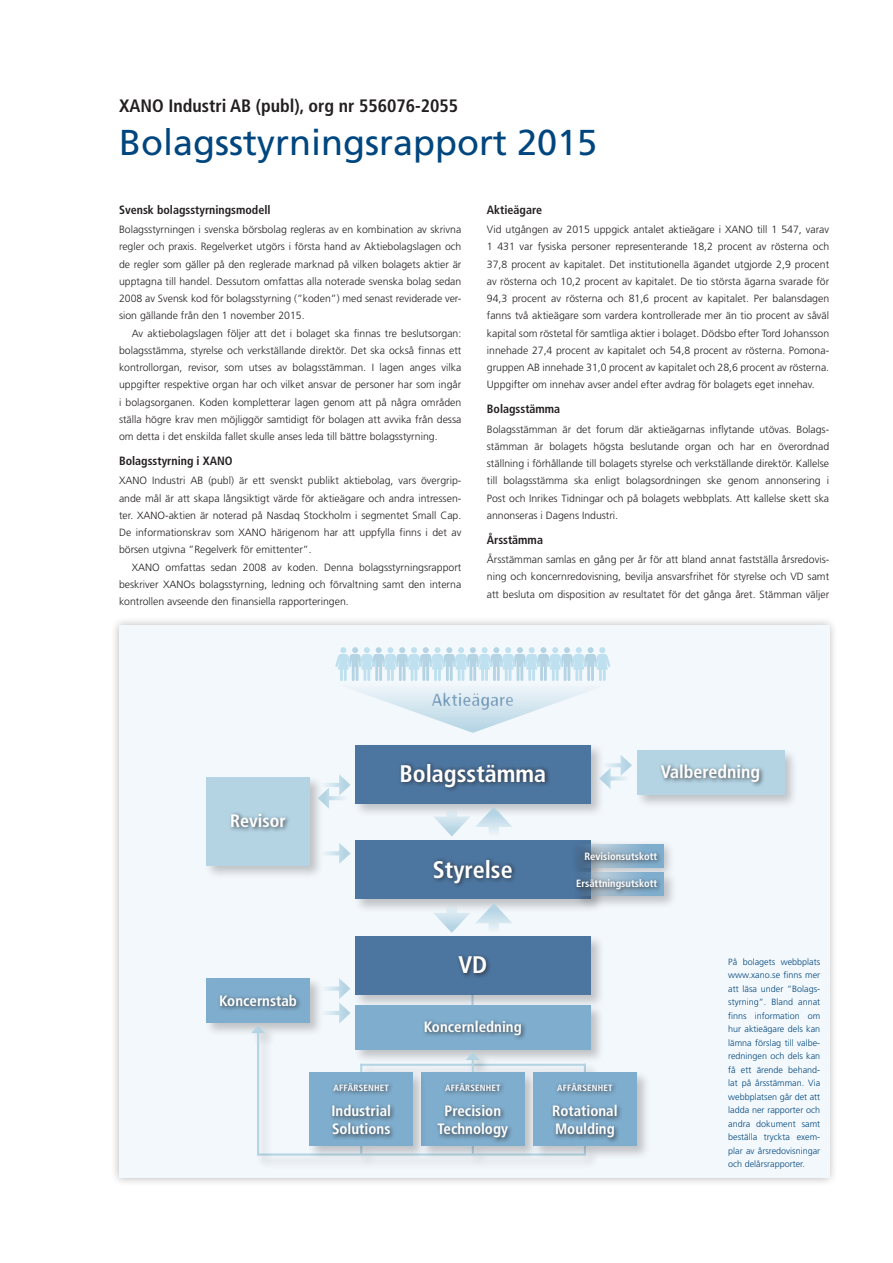
<style>
.page{position:relative;width:893px;height:1263px;background:#fff}
.page>*{position:absolute;margin:0;border:0;box-sizing:border-box;transform-origin:0 0}
.t1{font:36px "Frutiger";color:#00467e}
.t2{font:700 condensed 24px "Frutiger";color:#fff}
.t3{font:700 condensed 18px "Frutiger";color:#231f20}
.t4{font:700 condensed 18px "Frutiger";color:#fff}
.t5{font:700 condensed 18px "Frutiger";color:#00467e}
.t6{font:700 condensed 15px/18px "Frutiger";color:#fff}
.t7{font:700 condensed 12px "Frutiger";color:#231f20}
.t8{font:300 10.5px/17.2px "Frutiger";color:#231f20;text-align:justify}
.t9{font:700 condensed 10.5px "Frutiger";color:#fff}
.t10{font:300 9px/13.5px "Frutiger";color:#00467e;text-align:justify}
.t11{font:700 condensed 9px "Frutiger";letter-spacing:.02em;color:#fff}
</style>
<div class="page">
<div style="left:110px;top:617px;width:729px;height:570px;background:#231f20;opacity:.33"></div>
<div style="left:119px;top:626px;width:710px;height:552px;background:#f3f8fc"></div>
<div style="left:353px;top:838px;width:251px;height:76px;background:#231f20;opacity:.25"></div>
<div style="left:355px;top:840px;width:236px;height:59px;background:#4c759f"></div>
<div style="left:431px;top:856px;width:86px;height:32px;background:#231f20;opacity:.75"></div>
<div style="left:353px;top:742px;width:251px;height:76px;background:#231f20;opacity:.25"></div>
<div style="left:355px;top:745px;width:236px;height:58px;background:#4c759f"></div>
<div style="left:398px;top:761px;width:152px;height:32px;background:#231f20;opacity:.75"></div>
<div style="left:353px;top:934px;width:252px;height:75px;background:#231f20;opacity:.25"></div>
<div style="left:355px;top:936px;width:236px;height:59px;background:#4c759f"></div>
<div style="left:456px;top:953px;width:36px;height:25px;background:#231f20;opacity:.75"></div>
<div style="left:204px;top:775px;width:120px;height:105px;background:#231f20;opacity:.25"></div>
<div style="left:207px;top:777px;width:103px;height:88px;background:#b4d4e4"></div>
<div style="left:229px;top:811px;width:62px;height:22px;background:#231f20;opacity:.75"></div>
<div style="left:635px;top:748px;width:163px;height:60px;background:#231f20;opacity:.25"></div>
<div style="left:637px;top:750px;width:147px;height:44px;background:#b4d4e4"></div>
<div style="left:658px;top:761px;width:107px;height:26px;background:#231f20;opacity:.75"></div>
<div style="left:570px;top:839px;width:105px;height:40px;background:#231f20;opacity:.25"></div>
<svg style="left:575px;top:844px;width:89px;height:24px"></svg>
<div style="left:573px;top:869px;width:105px;height:40px;background:#231f20;opacity:.25"></div>
<svg style="left:575px;top:872px;width:89px;height:23px"></svg>
<div style="left:582px;top:849px;width:80px;height:17px;background:#231f20;opacity:.75"></div>
<svg style="left:603px;top:763px;width:18px;height:4px"></svg>
<svg style="left:621px;top:755px;width:11px;height:20px"></svg>
<svg style="left:335px;top:647px;width:276px;height:86px"></svg>
<div style="left:574px;top:876px;width:88px;height:19px;background:#231f20;opacity:.75"></div>
<svg style="left:610px;top:776px;width:16px;height:4px"></svg>
<svg style="left:599px;top:768px;width:11px;height:21px"></svg>
<svg style="left:321px;top:783px;width:18px;height:4px"></svg>
<svg style="left:339px;top:775px;width:11px;height:20px"></svg>
<svg style="left:329px;top:796px;width:15px;height:4px"></svg>
<svg style="left:318px;top:788px;width:11px;height:21px"></svg>
<svg style="left:321px;top:851px;width:18px;height:4px"></svg>
<svg style="left:339px;top:843px;width:12px;height:21px"></svg>
<div style="left:353px;top:1003px;width:251px;height:61px;background:#231f20;opacity:.25"></div>
<div style="left:355px;top:1006px;width:236px;height:44px;background:#7fadcd"></div>
<div style="left:422px;top:1018px;width:105px;height:23px;background:#231f20;opacity:.75"></div>
<div style="left:204px;top:976px;width:120px;height:61px;background:#231f20;opacity:.25"></div>
<div style="left:207px;top:978px;width:103px;height:44px;background:#7fadcd"></div>
<div style="left:217px;top:991px;width:85px;height:20px;background:#231f20;opacity:.75"></div>
<svg style="left:321px;top:1011px;width:18px;height:4px"></svg>
<svg style="left:321px;top:986px;width:18px;height:5px"></svg>
<svg style="left:339px;top:978px;width:12px;height:45px"></svg>
<svg style="left:433px;top:903px;width:79px;height:30px"></svg>
<svg style="left:433px;top:807px;width:79px;height:29px"></svg>
<div style="left:257px;top:1151px;width:343px;height:19px;background:#ecf1f5"></div>
<hr style="left:258px;top:1153px;width:328px;height:2px;background:#b4d4e4">
<div style="left:250px;top:1024px;width:28px;height:145px;background:#231f20;opacity:.25"></div>
<hr style="left:257px;top:1031px;width:2px;height:124px;background:#b4d4e4">
<svg style="left:251px;top:1025px;width:14px;height:8px"></svg>
<div style="left:358px;top:1062px;width:18px;height:24px;background:#f3f8fc"></div>
<div style="left:359px;top:1062px;width:241px;height:18px;background:#eaeff4"></div>
<hr style="left:360px;top:1064px;width:226px;height:2px;background:#b4d4e4">
<div style="left:465px;top:1051px;width:27px;height:37px;background:#231f20;opacity:.25"></div>
<svg style="left:466px;top:1052px;width:14px;height:18px"></svg>
<div style="left:419px;top:1070px;width:119px;height:90px;background:#231f20;opacity:.25"></div>
<div style="left:421px;top:1073px;width:103px;height:73px;background:#7fadcd"></div>
<div style="left:435px;top:1080px;width:78px;height:63px;background:#231f20;opacity:.75"></div>
<div style="left:307px;top:1070px;width:120px;height:90px;background:#231f20;opacity:.25"></div>
<div style="left:310px;top:1073px;width:103px;height:73px;background:#7fadcd"></div>
<div style="left:531px;top:1070px;width:119px;height:90px;background:#231f20;opacity:.25"></div>
<div style="left:533px;top:1073px;width:103px;height:73px;background:#7fadcd"></div>
<div style="left:329px;top:1080px;width:67px;height:60px;background:#231f20;opacity:.75"></div>
<div style="left:550px;top:1080px;width:72px;height:63px;background:#231f20;opacity:.75"></div>
<h3 class="t3" style="left:119px;top:95px;width:341px">XANO Industri AB (publ), org nr 556076-2055</h3>
<h1 class="t1" style="left:119px;top:122px;width:480px">Bolagsstyrningsrapport 2015</h1>
<p class="t7" style="left:119px;top:203px;width:153px">Svensk bolagsstyrningsmodell</p>
<p class="t8" style="left:119px;top:221px;width:344px">Bolagsstyrningen i svenska börsbolag regleras av en kombination av skrivna regler och praxis. Regelverket utgörs i första hand av Aktiebolagslagen och de regler som gäller på den reglerade marknad på vilken bolagets aktier är upptagna till handel. Dessutom omfattas alla noterade svenska bolag sedan 2008 av Svensk kod för bolagsstyrning (”koden”) med senast reviderade ver&shy;sion gällande från den 1 november 2015.</p>
<p class="t8" style="left:119px;top:325px;width:344px;text-indent:13px">Av aktiebolagslagen följer att det i bolaget ska finnas tre beslutsorgan: bolagsstämma, styrelse och verkställande direktör. Det ska också finnas ett kontrollorgan, revisor, som utses av bolagsstämman. I lagen anges vilka uppgifter respektive organ har och vilket ansvar de personer har som ingår i bolagsorganen. Koden kompletterar lagen genom att på några områden ställa högre krav men möjliggör samtidigt för bolagen att avvika från dessa om detta i det enskilda fallet skulle anses leda till bättre bolagsstyrning.</p>
<p class="t7" style="left:119px;top:454px;width:115px">Bolagsstyrning i XANO</p>
<p class="t8" style="left:119px;top:472px;width:344px">XANO Industri AB (publ) är ett svenskt publikt aktiebolag, vars övergrip&shy;ande mål är att skapa långsiktigt värde för aktieägare och andra intressen&shy;ter. XANO-aktien är noterad på Nasdaq Stockholm i segmentet Small Cap.<br>De informationskrav som XANO härigenom har att uppfylla finns i det av börsen utgivna ”Regelverk för emittenter”.</p>
<p class="t8" style="left:119px;top:558px;width:344px;text-indent:13px">XANO omfattas sedan 2008 av koden. Denna bolagsstyrningsrapport beskriver XANOs bolagsstyrning, ledning och förvaltning samt den interna kontrollen avseende den finansiella rapporteringen.</p>
<p class="t7" style="left:487px;top:203px;width:57px">Aktieägare</p>
<p class="t8" style="left:487px;top:221px;width:344px">Vid utgången av 2015 uppgick antalet aktieägare i XANO till 1 547, varav 1 431 var fysiska personer representerande 18,2 procent av rösterna och 37,8 procent av kapitalet. Det institutionella ägandet utgjorde 2,9 procent av rösterna och 10,2 procent av kapitalet. De tio största ägarna svarade för 94,3 procent av rösterna och 81,6 procent av kapitalet. Per balansdagen fanns två aktieägare som vardera kontrollerade mer än tio procent av såväl kapital som röstetal för samtliga aktier i bolaget. Dödsbo efter Tord Johansson innehade 27,4 procent av kapitalet och 54,8 procent av rösterna. Pomona&shy;gruppen AB innehade 31,0 procent av kapitalet och 28,6 procent av rösterna.<br>Uppgifter om innehav avser andel efter avdrag för bolagets eget innehav.</p>
<p class="t7" style="left:487px;top:402px;width:75px">Bolagsstämma</p>
<p class="t8" style="left:487px;top:420px;width:344px">Bolagsstämman är det forum där aktieägarnas inflytande utövas. Bolags&shy;stämman är bolagets högsta beslutande organ och har en överordnad ställning i förhållande till bolagets styrelse och verkställande direktör. Kallelse till bolagsstämma ska enligt bolagsordningen ske genom annonsering i Post och Inrikes Tidningar och på bolagets webbplats. Att kallelse skett ska annonseras i Dagens Industri.</p>
<p class="t7" style="left:487px;top:532px;width:58px">Årsstämma</p>
<p class="t8" style="left:487px;top:551px;width:344px">Årsstämman samlas en gång per år för att bland annat fastställa årsredovis&shy;ning och koncernredovisning, bevilja ansvarsfrihet för styrelse och VD samt att besluta om disposition av resultatet för det gånga året. Stämman väljer</p>
<h3 class="t4" style="left:230px;top:810px;width:57px">Revisor</h3>
<h3 class="t6" style="left:219px;top:991px;width:79px">Koncernstab</h3>
<h3 class="t5" style="left:431px;top:689px;width:84px">Aktieägare</h3>
<h2 class="t2" style="left:399px;top:759px;width:148px">Bolagsstämma</h2>
<h2 class="t2" style="left:433px;top:855px;width:81px">Styrelse</h2>
<h3 class="t4" style="left:661px;top:761px;width:101px">Valberedning</h3>
<p class="t9" style="left:584px;top:850px;width:74px">Revisionsutskott</p>
<p class="t9" style="left:576px;top:877px;width:82px">Ersättningsutskott</p>
<p class="t11" style="left:334px;top:1083px;width:57px">AFFÄRSENHET</p>
<h3 class="t6" style="left:331px;top:1102px;width:61px">Industrial<br>Solutions</h3>
<h2 class="t2" style="left:458px;top:951px;width:30px">VD</h2>
<h3 class="t6" style="left:424px;top:1018px;width:99px">Koncernledning</h3>
<p class="t11" style="left:445px;top:1083px;width:57px">AFFÄRSENHET</p>
<h3 class="t6" style="left:438px;top:1102px;width:72px;text-align:center">Precision<br>Technology</h3>
<p class="t11" style="left:557px;top:1083px;width:57px">AFFÄRSENHET</p>
<h3 class="t6" style="left:552px;top:1102px;width:67px">Rotational<br>Moulding</h3>
<p class="t10" style="left:728px;top:955px;width:94px">På bolagets webbplats www.xano.se finns mer att läsa under ”Bolags&shy;styrning”. Bland annat finns information om hur aktieägare dels kan lämna förslag till valbe&shy;redningen och dels kan få ett ärende behand&shy;lat på årsstämman. Via webbplatsen går det att ladda ner rapporter och andra dokument samt beställa tryckta exem&shy;plar av årsredovisningar och delårsrapporter.</p>
</div>
